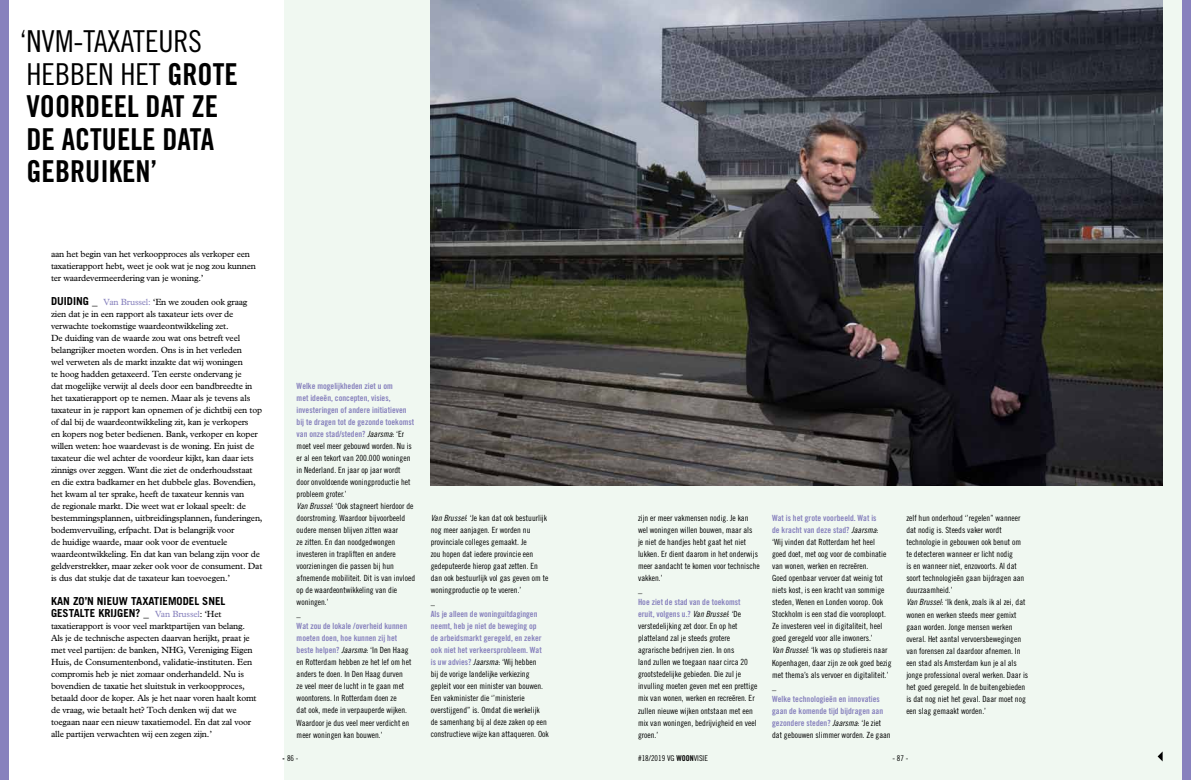
<style>
.page{position:relative;width:1191px;height:780px;background:#fff}
.page>*{position:absolute;margin:0;border:0;box-sizing:border-box;transform-origin:0 0}
.t1{font:30.2px/32.6px "Trade Gothic Bold Cond Twenty";color:#000;text-align:justify}
.t2{font:30.2px/32.6px "Trade Gothic Cond Eighteen";color:#000}
.t3{font:700 11px/12px "Trade Gothic";color:#000}
.t4{font:9px/12px "M Plantin";letter-spacing:-.02em;color:#000}
.t5{font:8.5px/12px "Trade Gothic Cond Eighteen";color:#000}
.t6{font:8.5px/12px "Trade Gothic Bold Cond Twenty";color:#8781bd}
.t7{font:8px "Trade Gothic Cond Eighteen";color:#000}
.s1{font-family:"Trade Gothic Bold Cond Twenty"}
.s2{font-family:"Trade Gothic";font-weight:700;font-size:11px}
.s3{color:#8781bd}
.s4{font-family:"M Plantin";font-weight:400;font-size:9px;color:#8781bd}
.s5{font-family:"M Plantin";font-weight:400;font-size:9px}
.s6{font-family:"Trade Gothic Cond Eighteen Obl";color:#000}
.s7{font-family:"Trade Gothic Cond Eighteen";color:#000}
.s8{font-family:"Trade Gothic Cond Eighteen Obl"}
</style>
<div class="page">
<div style="left:285px;top:0;width:906px;height:780px;background:#f0f8f1"></div>
<div style="left:0;top:0;width:9px;height:780px;background:#8781bd"></div>
<svg style="left:1157px;top:752px;width:5px;height:9px"></svg>
<div style="left:1182px;top:0;width:9px;height:780px;background:#8781bd"></div>
<img style="left:431px;top:0;width:731px;height:485px">
<h1 class="t2" style="left:20px;top:25px;width:216px">‘NVM-taxateurs hebben het <span class="s1">grote</span></h1>
<h1 class="t1" style="left:27px;top:90px;width:190px">voordeel dat ze de actuele data gebruiken’</h1>
<p class="t4" style="left:51px;top:248px;width:207px">aan het begin van het verkoopproces als verkoper een taxatierapport hebt, weet je ook wat je nog zou kunnen ter waardevermeerdering van je woning.’</p>
<p class="t4" style="left:51px;top:296px;width:213px"><span class="s2">DUIDING _</span> <span class="s3">Van Brussel:</span> ‘En we zouden ook graag zien dat je in een rapport als taxateur iets over de verwachte toekomstige waardeontwikkeling zet.<br>De duiding van de waarde zou wat ons betreft veel belangrijker moeten worden. Ons is in het verleden<br>wel verweten als de markt inzakte dat wij woningen<br>te hoog hadden getaxeerd. Ten eerste ondervang je<br>dat mogelijke verwijt al deels door een bandbreedte in het taxatierapport op te nemen. Maar als je tevens als taxateur in je rapport kan opnemen of je dichtbij een top of dal bij de waardeontwikkeling zit, kan je verkopers<br>en kopers nog beter bedienen. Bank, verkoper en koper willen weten: hoe waardevast is de woning. En juist de taxateur die wel achter de voordeur kijkt, kan daar iets zinnigs over zeggen. Want die ziet de onderhoudsstaat en die extra badkamer en het dubbele glas. Bovendien, het kwam al ter sprake, heeft de taxateur kennis van<br>de regionale markt. Die weet wat er lokaal speelt: de bestemmingsplannen, uitbreidingsplannen, funderingen, bodemvervuiling, erfpacht. Dat is belangrijk voor<br>de huidige waarde, maar ook voor de eventuele waardeontwikkeling. En dat kan van belang zijn voor de geldverstrekker, maar zeker ook voor de consument. Dat is dus dat stukje dat de taxateur kan toevoegen.’</p>
<p class="t3" style="left:51px;top:595px;width:176px">KAN ZO’N NIEUW TAXATIEMODEL SNEL<br>GESTALTE KRIJGEN? _ <span class="s4">Van Brussel</span><span class="s5">: ‘Het</span></p>
<p class="t4" style="left:51px;top:620px;width:207px">taxatierapport is voor veel marktpartijen van belang.<br>Als je de technische aspecten daarvan herijkt, praat je met veel partijen: de banken, NHG, Vereniging Eigen Huis, de Consumentenbond, validatie-instituten. Een compromis heb je niet zomaar onderhandeld. Nu is bovendien de taxatie het sluitstuk in verkoopproces, betaald door de koper. Als je het naar voren haalt komt de vraag, wie betaalt het? Toch denken wij dat we toegaan naar een nieuw taxatiemodel. En dat zal voor alle partijen verwachten wij een zegen zijn.’</p>
<p class="t6" style="left:297px;top:380px;width:119px">Welke mogelijkheden ziet u om<br>met ideeën, concepten, visies, investeringen of andere initiatieven bij te dragen tot de gezonde toekomst van onze stad/steden? <span class="s6">Jaarsma</span><span class="s7">: ‘Er</span></p>
<p class="t5" style="left:297px;top:440px;width:120px">moet veel meer gebouwd worden. Nu is er al een tekort van 200.000 woningen in Nederland. En jaar op jaar wordt door onvoldoende woningproductie het probleem groter.’<br><span class="s8">Van Brussel</span>: ‘Ook stagneert hierdoor de doorstroming. Waardoor bijvoorbeeld oudere mensen blijven zitten waar<br>ze zitten. En dan noodgedwongen investeren in trapliften en andere voorzieningen die passen bij hun afnemende mobiliteit. Dit is van invloed op de waardeontwikkeling van die woningen.’<br>_</p>
<p class="t6" style="left:297px;top:620px;width:113px">Wat zou de lokale /overheid kunnen moeten doen, hoe kunnen zij het beste helpen? <span class="s6">Jaarsma</span><span class="s7">: ‘In Den Haag</span></p>
<p class="t5" style="left:297px;top:656px;width:116px">en Rotterdam hebben ze het lef om het anders te doen. In Den Haag durven<br>ze veel meer de lucht in te gaan met woontorens. In Rotterdam doen ze<br>dat ook, mede in verpauperde wijken.<br>Waardoor je dus veel meer verdicht en meer woningen kan bouwen.’</p>
<p class="t5" style="left:431px;top:512px;width:119px"><span class="s8">Van Brussel</span>: ‘Je kan dat ook bestuurlijk nog meer aanjagen. Er worden nu provinciale colleges gemaakt. Je<br>zou hopen dat iedere provincie een gedeputeerde hierop gaat zetten. En dan ook bestuurlijk vol gas geven om te woningproductie op te voeren.’<br>_</p>
<p class="t6" style="left:431px;top:608px;width:112px">Als je alleen de woninguitdagingen neemt, heb je niet de beweging op de arbeidsmarkt geregeld, en zeker ook niet het verkeersprobleem. Wat is uw advies? <span class="s6">Jaarsma</span><span class="s7">: ‘Wij hebben</span></p>
<p class="t5" style="left:431px;top:668px;width:120px">bij de vorige landelijke verkiezing gepleit voor een minister van bouwen.<br>Een vakminister die ‘’ministerie overstijgend’’ is. Omdat die werkelijk de samenhang bij al deze zaken op een constructieve wijze kan attaqueren. Ook</p>
<p class="t5" style="left:638px;top:512px;width:123px">zijn er meer vakmensen nodig. Je kan wel woningen willen bouwen, maar als<br>je niet de handjes hebt gaat het niet lukken. Er dient daarom in het onderwijs meer aandacht te komen voor technische vakken.’<br>_</p>
<p class="t6" style="left:638px;top:596px;width:105px">Hoe ziet de stad van de toekomst eruit, volgens u.? <span class="s6">Van Brussel</span><span class="s7">: ‘De</span></p>
<p class="t5" style="left:638px;top:620px;width:121px">verstedelijking zet door. En op het platteland zal je steeds grotere agrarische bedrijven zien. In ons<br>land zullen we toegaan naar circa 20 grootstedelijke gebieden. Die zul je invulling moeten geven met een prettige mix van wonen, werken en recreëren. Er zullen nieuwe wijken ontstaan met een mix van woningen, bedrijvigheid en veel groen.’</p>
<p class="t6" style="left:772px;top:512px;width:108px">Wat is het grote voorbeeld. Wat is de kracht van deze stad? <span class="s6">Jaarsma</span><span class="s7">:</span></p>
<p class="t5" style="left:772px;top:536px;width:121px">‘Wij vinden dat Rotterdam het heel<br>goed doet, met oog voor de combinatie van wonen, werken en recreëren.<br>Goed openbaar vervoer dat weinig tot niets kost, is een kracht van sommige steden, Wenen en Londen voorop. Ook Stockholm is een stad die vooroploopt.<br>Ze investeren veel in digitaliteit, heel goed geregeld voor alle inwoners.’<br><span class="s8">Van Brussel</span>: ‘Ik was op studiereis naar Kopenhagen, daar zijn ze ook goed bezig met thema’s als vervoer en digitaliteit.’ _</p>
<p class="t6" style="left:772px;top:692px;width:112px">Welke technologieën en innovaties gaan de komende tijd bijdragen aan gezondere steden? <span class="s6">Jaarsma</span><span class="s7">: ‘Je ziet</span></p>
<p class="t5" style="left:772px;top:728px;width:120px">dat gebouwen slimmer worden. Ze gaan</p>
<p class="t5" style="left:906px;top:512px;width:123px">zelf hun onderhoud ‘’regelen’’ wanneer dat nodig is. Steeds vaker wordt technologie in gebouwen ook benut om te detecteren wanneer er licht nodig<br>is en wanneer niet, enzovoorts. Al dat soort technologieën gaan bijdragen aan duurzaamheid.’<br><span class="s8">Van Brussel</span>: ‘Ik denk, zoals ik al zei, dat wonen en werken steeds meer gemixt gaan worden. Jonge mensen werken overal. Het aantal vervoersbewegingen van forensen zal daardoor afnemen. In een stad als Amsterdam kun je al als jonge professional overal werken. Daar is het goed geregeld. In de buitengebieden is dat nog niet het geval. Daar moet nog een slag gemaakt worden.’</p>
<p class="t7" style="left:283px;top:753px;width:17px">- 86 -</p>
<p class="t7" style="left:638px;top:753px;width:71px">#18/2019 VG <span class="s1">WOON</span>VISIE</p>
<p class="t7" style="left:892px;top:753px;width:17px">- 87 -</p>
</div>
